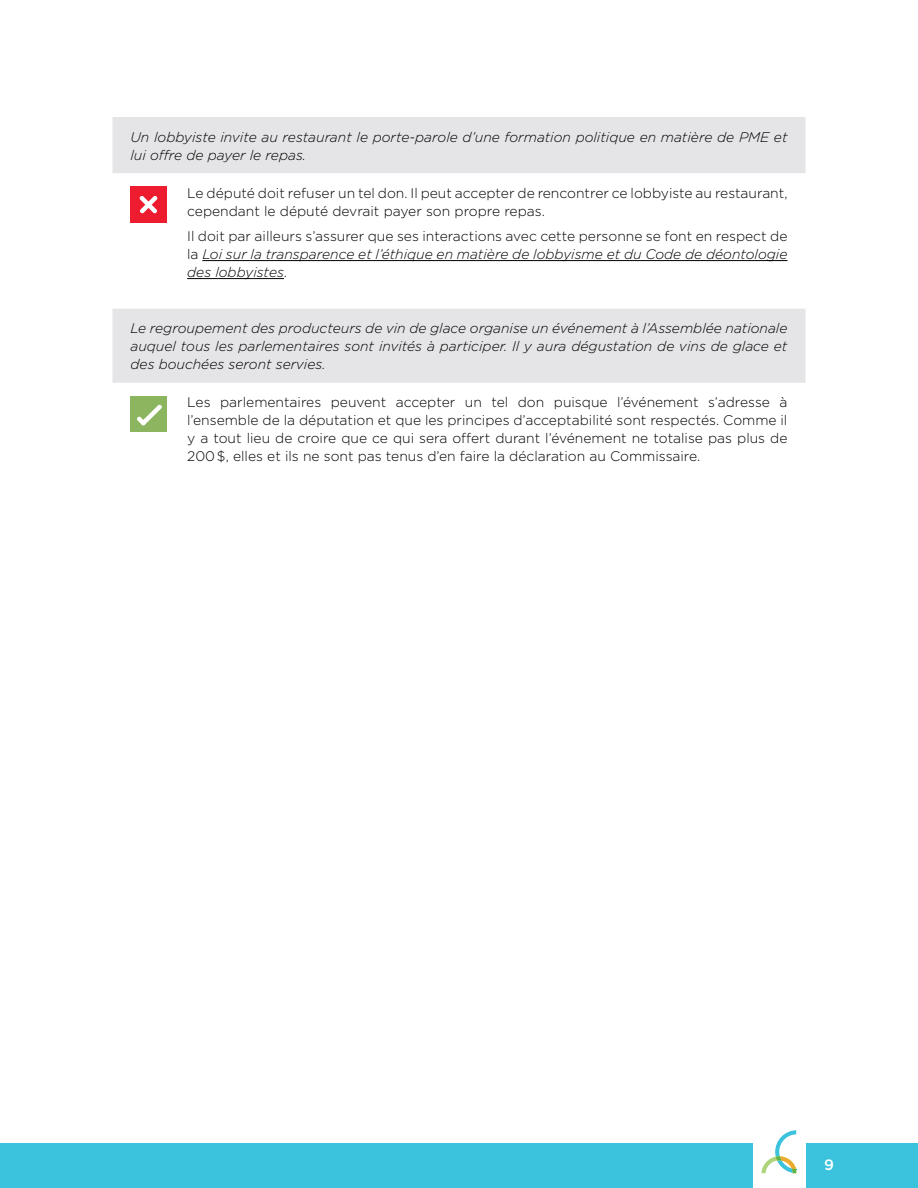
<style>
.page{position:relative;width:918px;height:1188px;background:#fff}
.page>*{position:absolute;margin:0;border:0;box-sizing:border-box;transform-origin:0 0}
.t1{font:500 15px "Gotham";color:#fff}
.t2{font:italic 300 13.8px/18px "Gotham";color:#000;text-align:justify}
.t3{font:300 13.8px/18px "Gotham";color:#000}
.s1{font-style:normal}
</style>
<div class="page">
<div style="left:0;top:1143px;width:918px;height:45px;background:#3bc3de"></div>
<div style="left:753px;top:1125px;width:53px;height:63px;background:#fff"></div>
<svg style="left:762px;top:1130px;width:35px;height:44px"></svg>
<svg style="left:112px;top:117px;width:694px;height:266px"></svg>
<div style="left:130px;top:187px;width:37px;height:36px;background:#ed1c2f"></div>
<svg style="left:139px;top:196px;width:19px;height:18px"></svg>
<hr style="left:202px;top:260px;width:585px;height:1px;background:#000">
<hr style="left:187px;top:278px;width:97px;height:1px;background:#000">
<div style="left:130px;top:396px;width:37px;height:36px;background:#8cb55f"></div>
<svg style="left:137px;top:404px;width:25px;height:22px"></svg>
<p class="t2" style="left:130px;top:127px;width:659px">Un lobbyiste invite au restaurant le porte-parole d’une formation politique en matière de PME et lui offre de payer le repas.</p>
<p class="t3" style="left:187px;top:183px;width:602px">Le député doit refuser un tel don. Il peut accepter de rencontrer ce lobbyiste au restaurant, cependant le député devrait payer son propre repas.</p>
<p class="t2" style="left:187px;top:227px;width:602px"><span class="s1">Il doit par ailleurs s’assurer que ses interactions avec cette personne se font en respect de la</span> Loi sur la transparence et l’éthique en matière de lobbyisme et du Code de déontologie des lobbyistes<span class="s1">.</span></p>
<p class="t2" style="left:130px;top:319px;width:659px">Le regroupement des producteurs de vin de glace organise un événement à l’Assemblée nationale auquel tous les parlementaires sont invités à participer. Il y aura dégustation de vins de glace et des bouchées seront servies.</p>
<p class="t3" style="left:187px;top:393px;width:602px;text-align:justify">Les parlementaires peuvent accepter un tel don puisque l’événement s’adresse à l’ensemble de la députation et que les principes d’acceptabilité sont respectés. Comme il y a tout lieu de croire que ce qui sera offert durant l’événement ne totalise pas plus de 200 $, elles et ils ne sont pas tenus d’en faire la déclaration au Commissaire.</p>
<p class="t1" style="left:824px;top:1155px;width:11px">9</p>
</div>
